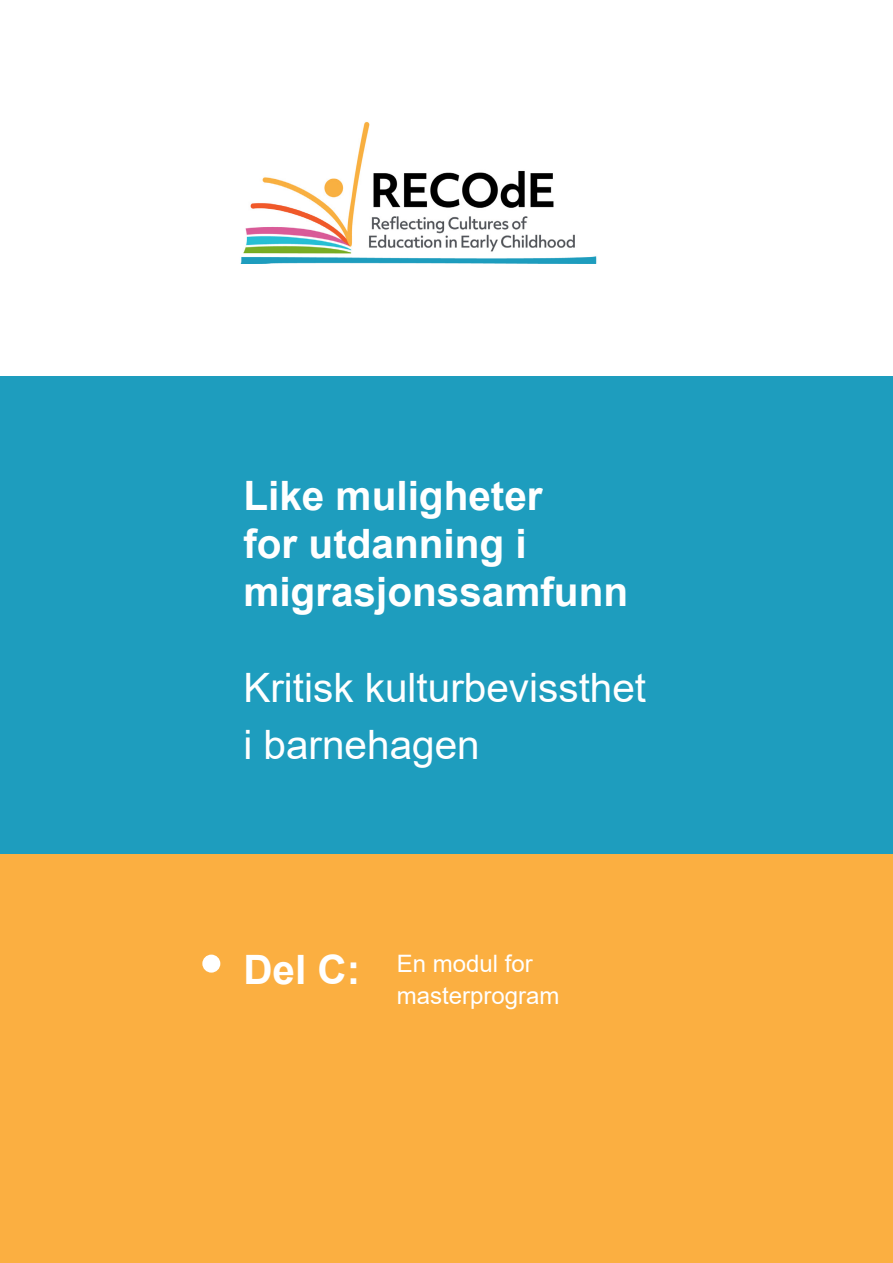
<style>
.page{position:relative;width:893px;height:1263px;background:#fff}
.page>*{position:absolute;margin:0;border:0;box-sizing:border-box;transform-origin:0 0}
.t1{font:700 40.5px/48px "Arial";color:#fff}
.t2{font:40.5px/57px "Arial";color:#fff}
.t3{font:24px/31.5px "Arial";color:#fff}
.s1{font-weight:700;font-size:40.5px}
</style>
<div class="page">
<div style="left:0;top:376px;width:893px;height:887px;background:#1e9dbe"></div>
<div style="left:0;top:855px;width:893px;height:408px;background:#fbaf41"></div>
<img style="left:241px;top:121px;width:356px;height:142px">
<div style="left:202px;top:954px;width:18px;height:18px;background:#fff;border-radius:50%"></div>
<p class="t1" style="left:243px;top:472px;width:386px">Like muligheter<br>for utdanning i migrasjonssamfunn</p>
<p class="t2" style="left:243px;top:659px;width:404px">Kritisk kulturbevissthet i barnehagen</p>
<p class="t3" style="left:397px;top:948px;width:164px;text-indent:-153px"><span class="s1">Del C:</span> En modul for masterprogram</p>
</div>
